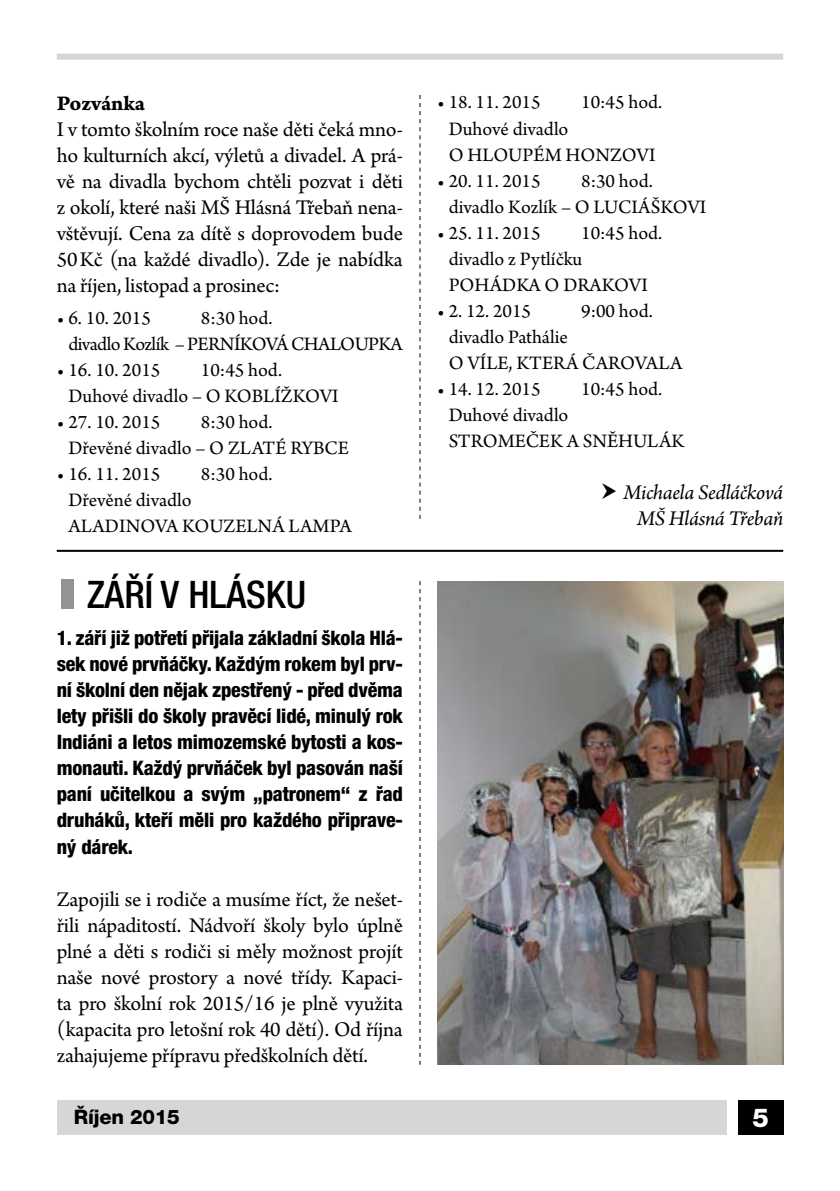
<style>
.page{position:relative;width:840px;height:1191px;background:#fff}
.page>*{position:absolute;margin:0;border:0;box-sizing:border-box;transform-origin:0 0}
.nadpis2013{font:500 condensed 38px "Helvetica Neue LT Pro";color:#000}
.t1{font:800 26px "Helvetica Neue LT Pro";color:#fff}
.text2013{font:22px/26px "Arno Pro";letter-spacing:-.01em;color:#000;text-align:justify}
.text2013-2{font:italic 22px "Arno Pro";letter-spacing:-.015em;color:#000}
.text2013-3{font:22px "Arno Pro Bold Caption";letter-spacing:-.015em;color:#000}
.text2013-4{font:20px/26px "Arno Pro";color:#000}
.podnadpis2013{font:800 condensed 20px/26px "Helvetica Neue LT Pro";letter-spacing:-.01em;color:#000;text-align:justify}
.text2013-5{font:20px/26px "Arno Pro";letter-spacing:-.03em;color:#000;text-align:center}
.t2{font:800 20px "Helvetica Neue LT Pro";letter-spacing:-.01em;color:#000}
.s1{font-weight:900;font-stretch:expanded;color:#939393}
</style>
<div class="page">
<div style="left:57px;top:1100px;width:669px;height:34px;background:#d6d6d6"></div>
<div style="left:57px;top:54px;width:725px;height:6px;background:#d6d6d6"></div>
<div style="left:737px;top:1100px;width:45px;height:34px;background:#000"></div>
<svg style="left:419px;top:95px;width:1px;height:424px"></svg>
<svg style="left:419px;top:581px;width:1px;height:483px"></svg>
<img style="left:437px;top:581px;width:345px;height:483px">
<hr style="left:57px;top:550px;width:725px;height:2px;background:#000">
<p class="text2013-3" style="left:57px;top:90px;width:90px">Pozvánka</p>
<p class="text2013" style="left:57px;top:117px;width:347px">I v tomto školním roce naše děti čeká mno&shy;ho kulturních akcí, výletů a divadel. A prá&shy;vě na divadla bychom chtěli pozvat i děti z okolí, které naši MŠ Hlásná Třebaň nena&shy;vštěvují. Cena za dítě s doprovodem bude 50Kč (na každé divadlo). Zde je nabídka na říjen, listopad a prosinec:</p>
<p class="text2013-4" style="left:57px;top:306px;width:96px">• 6. 10. 2015</p>
<p class="text2013-5" style="left:68px;top:306px;width:336px">8:30 hod.<br>divadlo Kozlík – PERNÍKOVÁ CHALOUPKA</p>
<p class="text2013-4" style="left:57px;top:358px;width:105px">• 16. 10. 2015</p>
<p class="text2013-4" style="left:68px;top:358px;width:271px;text-indent:132px">10:45 hod.<br>Duhové divadlo – O KOBLÍŽKOVI</p>
<p class="text2013-4" style="left:57px;top:410px;width:105px">• 27. 10. 2015</p>
<p class="text2013-4" style="left:68px;top:410px;width:282px;text-indent:132px">8:30 hod.<br>Dřevěné divadlo – O ZLATÉ RYBCE</p>
<p class="text2013-4" style="left:57px;top:462px;width:105px">• 16. 11. 2015</p>
<p class="text2013-4" style="left:201px;top:462px;width:73px">8:30 hod.</p>
<p class="text2013-4" style="left:68px;top:488px;width:285px">Dřevěné divadlo<br>ALADINOVA KOUZELNÁ LAMPA</p>
<p class="nadpis2013" style="left:57px;top:572px;width:251px"><span class="s1">|</span> ZÁŘÍ V HLÁSKU</p>
<p class="podnadpis2013" style="left:57px;top:625px;width:347px">1. září již potřetí přijala základní škola Hlá&shy;sek nové prvňáčky. Každým rokem byl prv&shy;ní školní den nějak zpestřený - před dvěma lety přišli do školy pravěcí lidé, minulý rok Indiáni a letos mimozemské bytosti a kos&shy;monauti. Každý prvňáček byl pasován naší paní učitelkou a svým „patronem“ z řad druháků, kteří měli pro každého připrave&shy;ný dárek.</p>
<p class="text2013" style="left:57px;top:887px;width:347px">Zapojili se i rodiče a musíme říct, že nešet&shy;řili nápaditostí. Nádvoří školy bylo úplně plné a děti s rodiči si měly možnost projít naše nové prostory a nové třídy. Kapaci&shy;ta pro školní rok 2015/16 je plně využita (kapacita pro letošní rok 40 dětí). Od října zahajujeme přípravu předškolních dětí.</p>
<p class="text2013-4" style="left:437px;top:91px;width:105px">• 18. 11. 2015</p>
<p class="text2013-4" style="left:581px;top:91px;width:83px">10:45 hod.</p>
<p class="text2013-4" style="left:448px;top:117px;width:208px">Duhové divadlo<br>O HLOUPÉM HONZOVI</p>
<p class="text2013-4" style="left:437px;top:169px;width:105px">• 20. 11. 2015</p>
<p class="text2013-4" style="left:448px;top:169px;width:259px;text-indent:132px">8:30 hod. divadlo Kozlík – O LUCIÁŠKOVI</p>
<p class="text2013-4" style="left:437px;top:221px;width:105px">• 25. 11. 2015</p>
<p class="text2013-4" style="left:448px;top:221px;width:215px;text-indent:132px">10:45 hod. divadlo z Pytlíčku<br>POHÁDKA O DRAKOVI</p>
<p class="text2013-4" style="left:437px;top:299px;width:96px">• 2. 12. 2015</p>
<p class="text2013-4" style="left:581px;top:299px;width:73px">9:00 hod.</p>
<p class="text2013-4" style="left:448px;top:325px;width:235px">divadlo Pathálie<br>O VÍLE, KTERÁ ČAROVALA</p>
<p class="text2013-4" style="left:437px;top:377px;width:105px">• 14. 12. 2015</p>
<p class="text2013-4" style="left:581px;top:377px;width:83px">10:45 hod.</p>
<p class="text2013-4" style="left:448px;top:403px;width:237px">Duhové divadlo<br>STROMEČEK A SNĚHULÁK</p>
<p class="text2013-2" style="left:623px;top:479px;width:161px">Michaela Sedláčková</p>
<p class="text2013-2" style="left:636px;top:505px;width:147px">MŠ Hlásná Třebaň</p>
<p class="t2" style="left:74px;top:1105px;width:108px">Říjen 2015</p>
<p class="t1" style="left:751px;top:1101px;width:18px">5</p>
</div>
